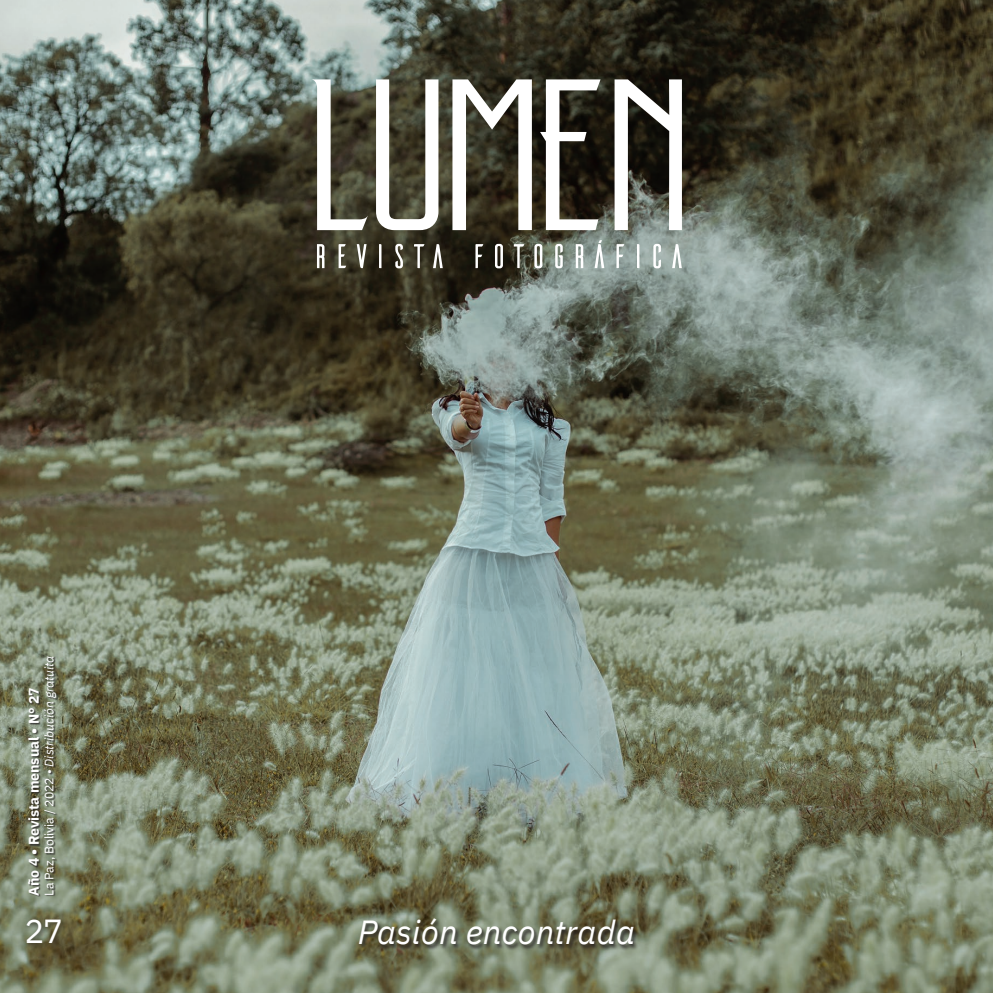
<style>
.page{position:relative;width:993px;height:993px;background:#fff}
.page>*{position:absolute;margin:0;border:0;box-sizing:border-box;transform-origin:0 0}
.t1{font:italic 33.25px "IBM Plex Sans";color:#fff}
.t2{font:33.25px "IBM Plex Sans";color:#fff}
.t3{font:700 14px "IBM Plex Sans";color:#fff}
.t4{font:italic 12.25px "IBM Plex Sans";color:#fff}
.s1{font-style:normal}
</style>
<div class="page">
<img style="left:0;top:0;width:992px;height:992px">
<div style="left:29px;top:656px;width:29px;height:241px;background:#231f20;opacity:.75"></div>
<svg style="left:317px;top:244px;width:7px;height:24px"></svg>
<svg style="left:338px;top:244px;width:8px;height:24px"></svg>
<svg style="left:356px;top:244px;width:10px;height:24px"></svg>
<svg style="left:379px;top:244px;width:2px;height:24px"></svg>
<svg style="left:395px;top:244px;width:8px;height:24px"></svg>
<svg style="left:414px;top:244px;width:10px;height:24px"></svg>
<svg style="left:433px;top:244px;width:9px;height:24px"></svg>
<svg style="left:475px;top:244px;width:8px;height:24px"></svg>
<svg style="left:495px;top:244px;width:7px;height:24px"></svg>
<svg style="left:513px;top:244px;width:11px;height:24px"></svg>
<svg style="left:534px;top:244px;width:8px;height:24px"></svg>
<svg style="left:555px;top:244px;width:7px;height:24px"></svg>
<svg style="left:575px;top:244px;width:8px;height:24px"></svg>
<svg style="left:594px;top:240px;width:10px;height:28px"></svg>
<svg style="left:616px;top:244px;width:8px;height:24px"></svg>
<svg style="left:636px;top:244px;width:3px;height:24px"></svg>
<svg style="left:653px;top:244px;width:7px;height:24px"></svg>
<svg style="left:672px;top:244px;width:9px;height:24px"></svg>
<svg style="left:311px;top:79px;width:57px;height:151px"></svg>
<svg style="left:376px;top:79px;width:62px;height:151px"></svg>
<svg style="left:452px;top:79px;width:79px;height:151px"></svg>
<svg style="left:540px;top:79px;width:60px;height:151px"></svg>
<svg style="left:614px;top:79px;width:67px;height:151px"></svg>
<div style="left:23px;top:915px;width:44px;height:34px;background:#231f20;opacity:.75"></div>
<div style="left:358px;top:917px;width:281px;height:33px;background:#231f20;opacity:.95"></div>
<p class="t4" style="left:40px;top:895px;width:241px;rotate:-90deg"><span class="s1">La Paz, Bolivia / 2022 •</span> Distribución gratuita</p>
<h1 class="t2" style="left:25px;top:905px;width:40px">27</h1>
<h1 class="t1" style="left:357px;top:906px;width:279px">Pasión encontrada</h1>
<p class="t3" style="left:23px;top:895px;width:210px;rotate:-90deg">Año 4 • Revista mensual • N° 27</p>
</div>
